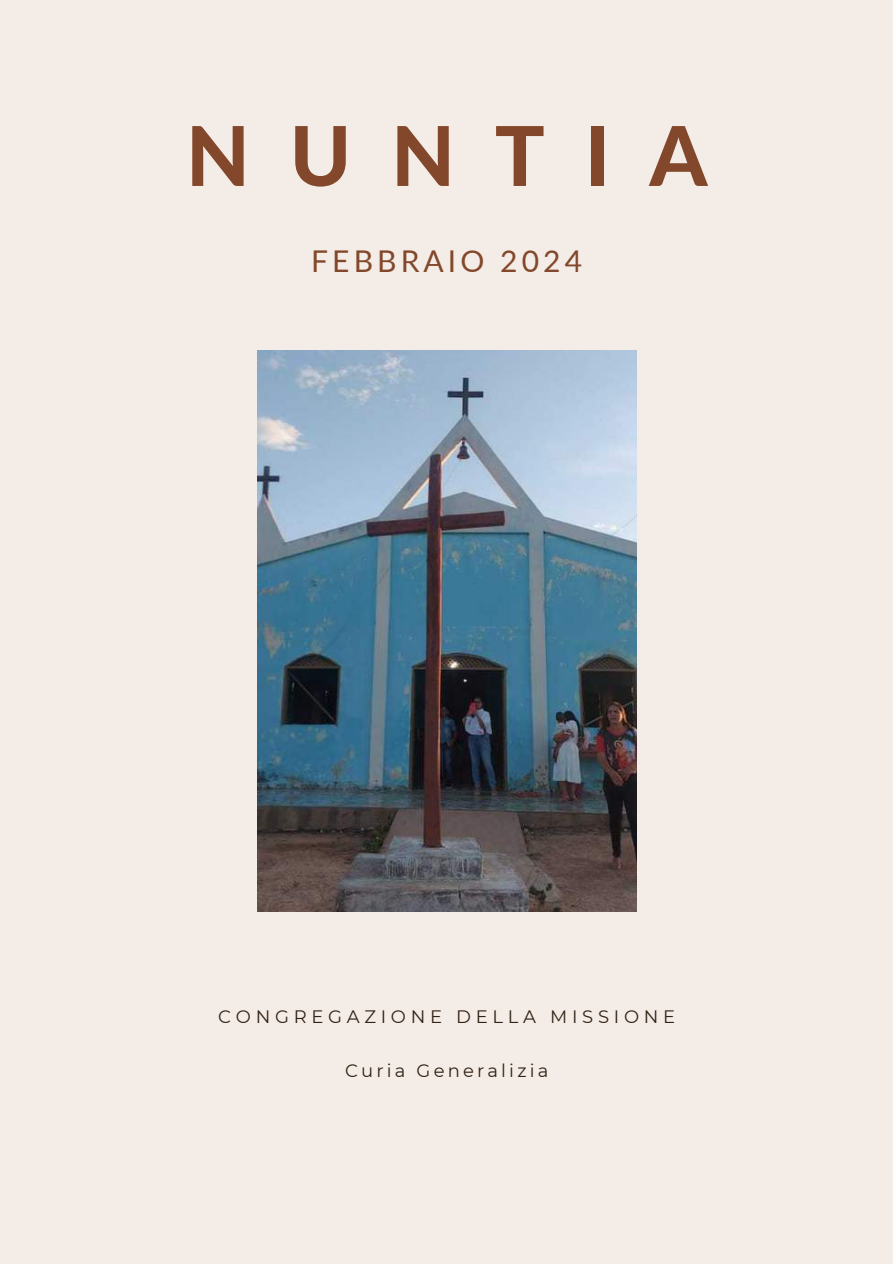
<style>
.page{position:relative;width:893px;height:1264px;background:#fff}
.page>*{position:absolute;margin:0;border:0;box-sizing:border-box;transform-origin:0 0}
.t1{font:800 82.5px "Lato";letter-spacing:.485em;color:#83482b}
.t2{font:30px "Lato";letter-spacing:.135em;color:#83482b}
.t3{font:18px "Montserrat";letter-spacing:.26em;color:#332316}
.t4{font:18px "Montserrat";letter-spacing:.175em;color:#332316}
</style>
<div class="page">
<div style="left:0;top:0;width:892px;height:1263px;background:#f4ede7"></div>
<img style="left:257px;top:350px;width:379px;height:561px">
<h1 class="t1" style="left:186px;top:104px;width:523px">NUNTIA</h1>
<h2 class="t2" style="left:311px;top:242px;width:272px">FEBBRAIO 2024</h2>
<p class="t3" style="left:218px;top:1005px;width:458px">CONGREGAZIONE DELLA MISSIONE</p>
<p class="t4" style="left:345px;top:1059px;width:205px">Curia Generalizia</p>
</div>
